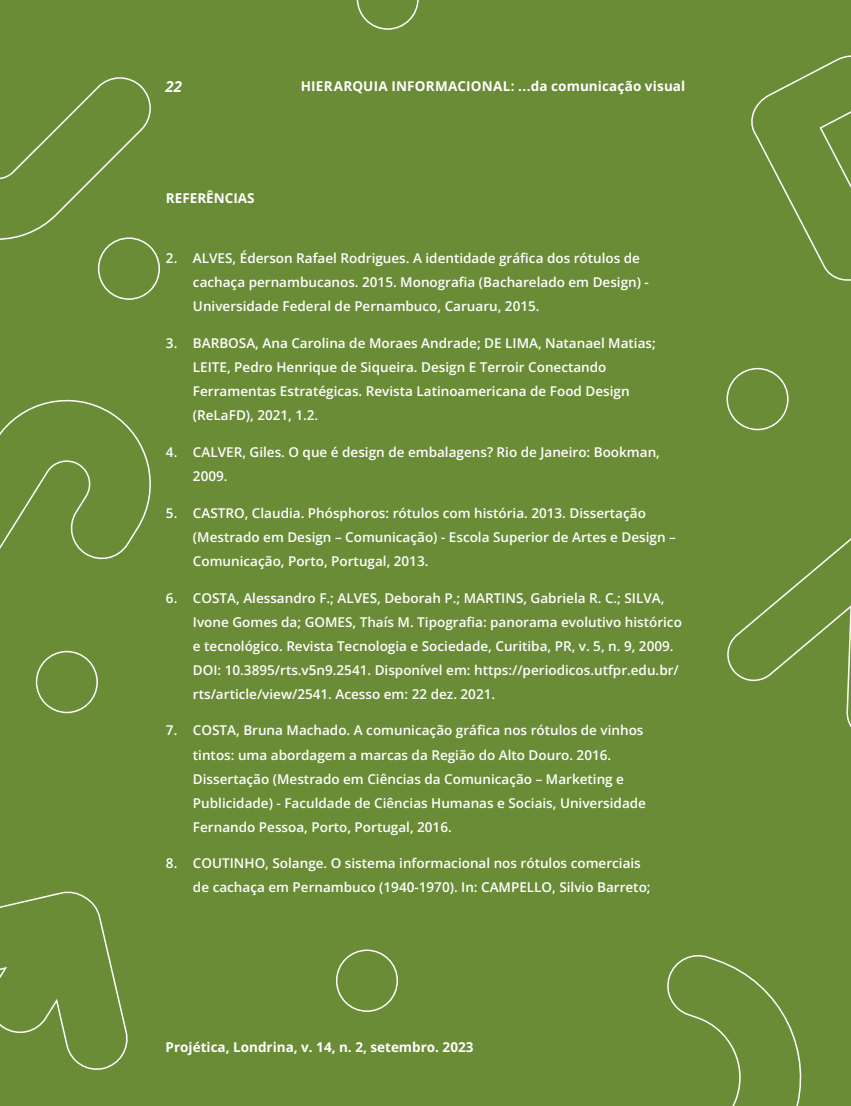
<style>
.page{position:relative;width:851px;height:1106px;background:#fff}
.page>*{position:absolute;margin:0;border:0;box-sizing:border-box;transform-origin:0 0}
.t1{font:italic 700 15px "Open Sans";color:#fff}
.t2{font:600 13.5px/24px "Open Sans";color:#fff}
.t3{font:700 13.5px "Open Sans";letter-spacing:.005em;color:#fff}
</style>
<div class="page">
<div style="left:0;top:0;width:850px;height:1106px;background:#6a8c37"></div>
<svg style="left:727px;top:539px;width:123px;height:187px"></svg>
<svg style="left:0;top:399px;width:151px;height:161px"></svg>
<svg style="left:751px;top:55px;width:99px;height:226px"></svg>
<svg style="left:0;top:891px;width:128px;height:179px"></svg>
<svg style="left:667px;top:955px;width:135px;height:151px"></svg>
<svg style="left:356px;top:0;width:62px;height:30px"></svg>
<svg style="left:726px;top:368px;width:62px;height:62px"></svg>
<svg style="left:0;top:77px;width:160px;height:223px"></svg>
<svg style="left:36px;top:651px;width:62px;height:62px"></svg>
<svg style="left:336px;top:949px;width:62px;height:62px"></svg>
<p class="t1" style="left:166px;top:76px;width:18px">22</p>
<p class="t3" style="left:301px;top:77px;width:386px">HIERARQUIA INFORMACIONAL: ...da comunicação visual</p>
<p class="t3" style="left:166px;top:188px;width:90px">REFERÊNCIAS</p>
<p class="t2" style="left:193px;top:246px;width:457px;text-indent:-27px">2. ALVES, Éderson Rafael Rodrigues. A identidade gráfica dos rótulos de cachaça pernambucanos. 2015. Monografia (Bacharelado em Design) -<br>Universidade Federal de Pernambuco, Caruaru, 2015.</p>
<p class="t2" style="left:193px;top:331px;width:464px;text-indent:-27px">3. BARBOSA, Ana Carolina de Moraes Andrade; DE LIMA, Natanael Matias; LEITE, Pedro Henrique de Siqueira. Design E Terroir Conectando Ferramentas Estratégicas. Revista Latinoamericana de Food Design (ReLaFD), 2021, 1.2.</p>
<p class="t2" style="left:193px;top:440px;width:468px;text-indent:-27px">4. CALVER, Giles. O que é design de embalagens? Rio de Janeiro: Bookman,<br>2009.</p>
<p class="t2" style="left:193px;top:500px;width:484px;text-indent:-27px">5. CASTRO, Claudia. Phósphoros: rótulos com história. 2013. Dissertação (Mestrado em Design – Comunicação) - Escola Superior de Artes e Design –<br>Comunicação, Porto, Portugal, 2013.</p>
<p class="t2" style="left:193px;top:585px;width:490px;text-indent:-27px">6. COSTA, Alessandro F.; ALVES, Deborah P.; MARTINS, Gabriela R. C.; SILVA, Ivone Gomes da; GOMES, Thaís M. Tipografia: panorama evolutivo histórico e tecnológico. Revista Tecnologia e Sociedade, Curitiba, PR, v. 5, n. 9, 2009.<br>DOI: 10.3895/rts.v5n9.2541. Disponível em: https://periodicos.utfpr.edu.br/ rts/article/view/2541. Acesso em: 22 dez. 2021.</p>
<p class="t2" style="left:193px;top:718px;width:454px;text-indent:-27px">7. COSTA, Bruna Machado. A comunicação gráfica nos rótulos de vinhos tintos: uma abordagem a marcas da Região do Alto Douro. 2016.<br>Dissertação (Mestrado em Ciências da Comunicação – Marketing e Publicidade) - Faculdade de Ciências Humanas e Sociais, Universidade Fernando Pessoa, Porto, Portugal, 2016.</p>
<p class="t2" style="left:193px;top:851px;width:459px;text-indent:-27px">8. COUTINHO, Solange. O sistema informacional nos rótulos comerciais de cachaça em Pernambuco (1940-1970). In: CAMPELLO, Silvio Barreto;</p>
<p class="t3" style="left:166px;top:1037px;width:309px">Projética, Londrina, v. 14, n. 2, setembro. 2023</p>
</div>
